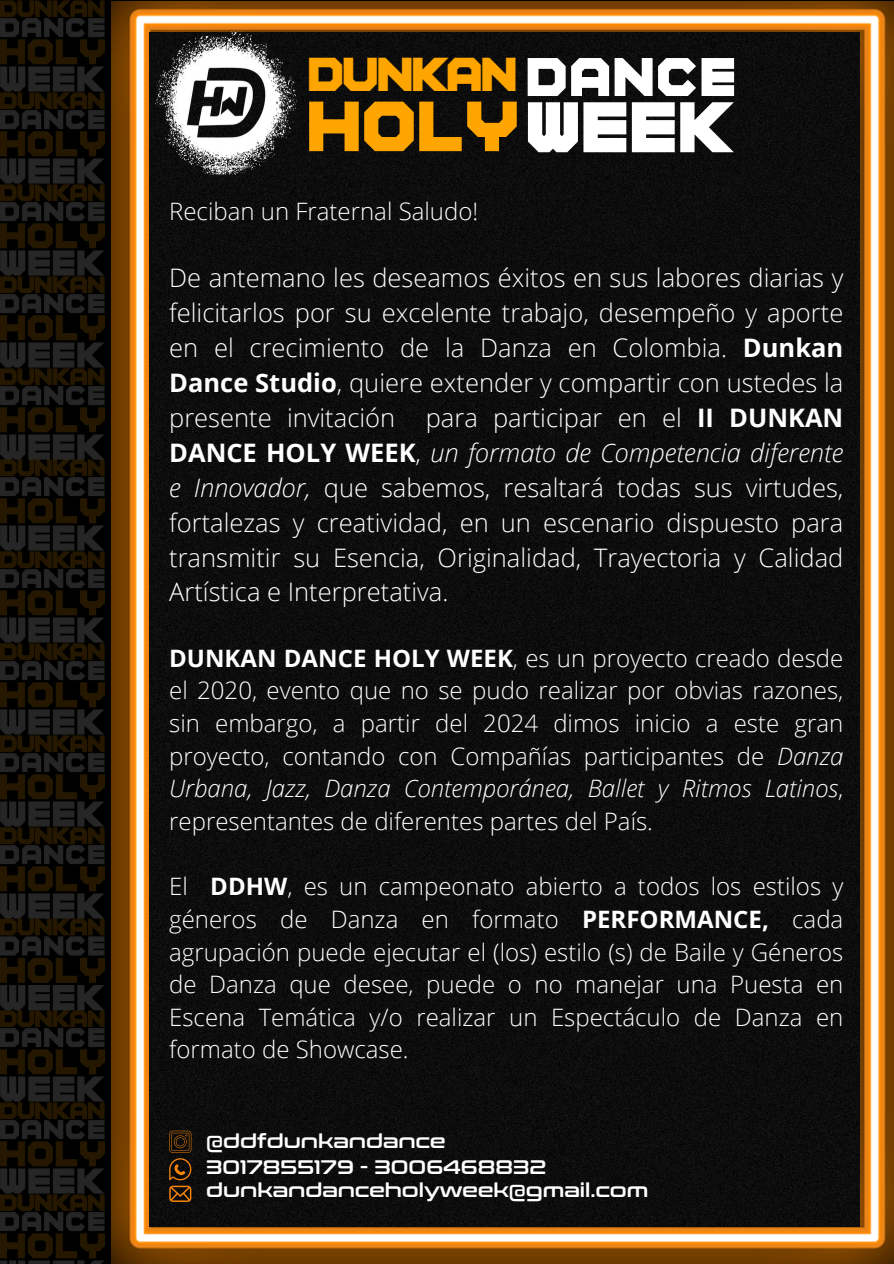
<style>
.page{position:relative;width:894px;height:1264px;background:#fff}
.page>*{position:absolute;margin:0;border:0;box-sizing:border-box;transform-origin:0 0}
.t1{font:72.45px "Modular Amplitude";color:#ffa500}
.t2{font:55.5px "Modular Amplitude";color:#fff}
.t3{font:48.3px "Modular Amplitude";letter-spacing:-.065em;color:#ffa500}
.t4{font:300 25.5px/34.8px "Open Sans";color:#fff;text-align:justify}
.t5{font:300 24px/32.7px "Open Sans";color:#fff;text-align:justify}
.t6{font:19.5px "Conthrax Sb";color:#fff}
.s1{font-size:73.05px;color:#fff}
.s2{font-weight:700}
.s3{font-style:italic}
</style>
<div class="page">
<img style="left:0;top:0;width:107px;height:1263px">
<img style="left:111px;top:2px;width:782px;height:1261px">
<div style="left:149px;top:32px;width:710px;height:1194px;background:#0d0d0d"></div>
<img style="left:146px;top:25px;width:161px;height:154px">
<svg style="left:169px;top:1130px;width:22px;height:22px"></svg>
<svg style="left:169px;top:1158px;width:22px;height:43px"></svg>
<p class="t3" style="left:307px;top:50px;width:212px">DUNKAN</p>
<p class="t2" style="left:525px;top:50px;width:213px">DANCE</p>
<p class="t1" style="left:305px;top:90px;width:429px">HOLY<span class="s1">WEEK</span></p>
<p class="t5" style="left:169px;top:194px;width:310px">Reciban un Fraternal Saludo!</p>
<p class="t4" style="left:169px;top:260px;width:675px">De antemano les deseamos éxitos en sus labores diarias y felicitarlos por su excelente trabajo, desempeño y aporte en el crecimiento de la Danza en Colombia. <span class="s2">Dunkan Dance Studio</span>, quiere extender y compartir con ustedes la presente invitación para participar en el <span class="s2">II DUNKAN DANCE HOLY WEEK</span>, <span class="s3">un formato de Competencia diferente e Innovador,</span> que sabemos, resaltará todas sus virtudes, fortalezas y creatividad, en un escenario dispuesto para transmitir su Esencia, Originalidad, Trayectoria y Calidad Artística e Interpretativa.</p>
<p class="t5" style="left:169px;top:641px;width:675px"><span class="s2">DUNKAN DANCE HOLY WEEK</span>, es un proyecto creado desde el 2020, evento que no se pudo realizar por obvias razones, sin embargo, a partir del 2024 dimos inicio a este gran proyecto, contando con Compañías participantes de <span class="s3">Danza Urbana, Jazz, Danza Contemporánea, Ballet y Ritmos Latinos</span>, representantes de diferentes partes del País.</p>
<p class="t5" style="left:169px;top:869px;width:675px">El <span class="s2">DDHW</span>, es un campeonato abierto a todos los estilos y géneros de Danza en formato <span class="s2">PERFORMANCE,</span> cada agrupación puede ejecutar el (los) estilo (s) de Baile y Géneros de Danza que desee, puede o no manejar una Puesta en Escena Temática y/o realizar un Espectáculo de Danza en formato de Showcase.</p>
<p class="t6" style="left:206px;top:1129px;width:241px">@ddfdunkandance</p>
<p class="t6" style="left:206px;top:1155px;width:342px">3017855179 - 3006468832</p>
<p class="t6" style="left:206px;top:1179px;width:444px">dunkandanceholyweek@gmail.com</p>
</div>
